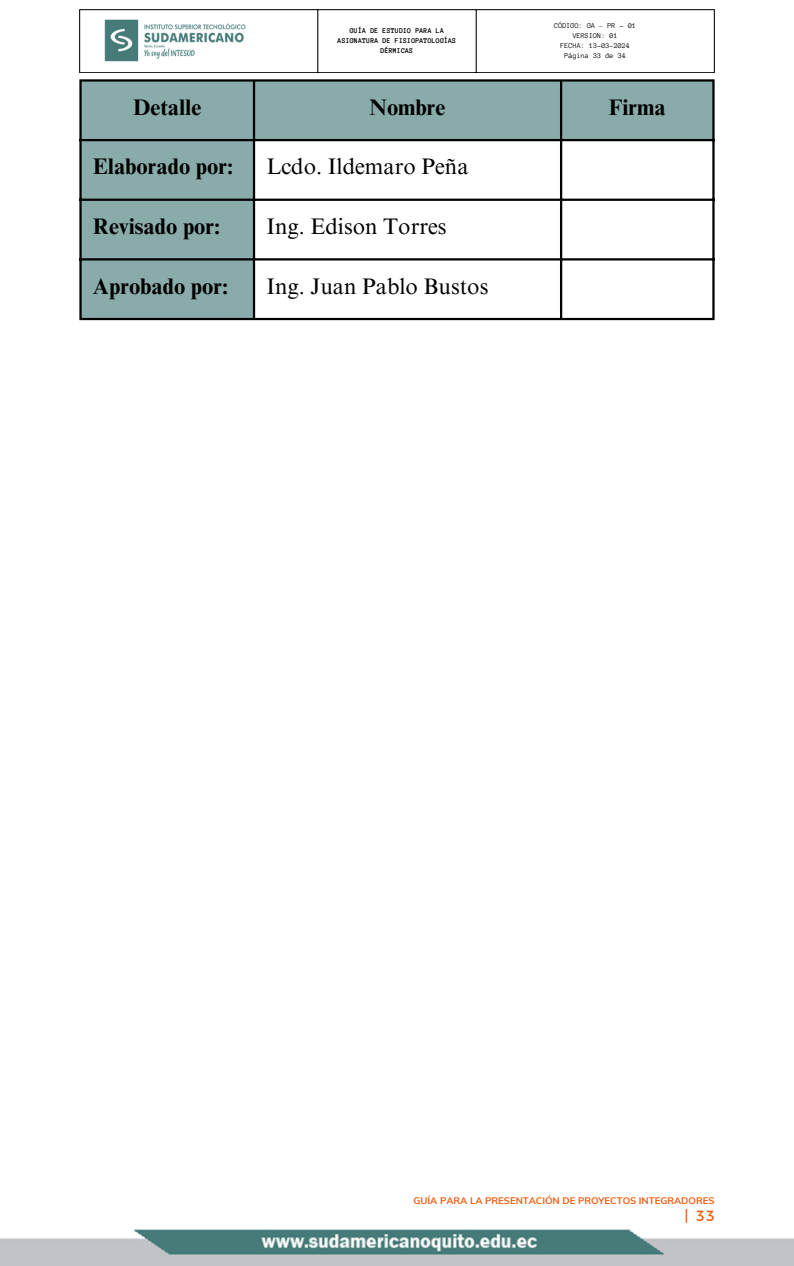
<style>
.page{position:relative;width:794px;height:1266px;background:#fff}
.page>*{position:absolute;margin:0;border:0;box-sizing:border-box;transform-origin:0 0}
.t1{font:700 22.5px "Times NRMT Pro";color:#000}
.t2{font:22.5px "Times NRMT Pro";color:#000}
.t3{font:14.77px "Montserrat";color:#f25c0f}
.t4{font:700 9.52px "Muli";color:#f25c0f}
.t5{font:700 7.5px/10.1px "Anonymous Pro";color:#000;text-align:center}
.t6{font:7.5px "Anonymous Pro";color:#000}
</style>
<div class="page">
<img style="left:0;top:1229px;width:793px;height:37px">
<hr style="left:79px;top:10px;width:1px;height:62px;background:#000">
<hr style="left:317px;top:10px;width:1px;height:62px;background:#000">
<hr style="left:475px;top:10px;width:1px;height:62px;background:#000">
<hr style="left:713px;top:10px;width:1px;height:62px;background:#000">
<hr style="left:79px;top:9px;width:635px;height:1px;background:#000">
<hr style="left:79px;top:72px;width:635px;height:1px;background:#000">
<img style="left:104px;top:19px;width:142px;height:43px">
<svg style="left:82px;top:82px;width:630px;height:236px"></svg>
<hr style="left:79px;top:82px;width:3px;height:236px;background:#000">
<hr style="left:253px;top:82px;width:2px;height:236px;background:#000">
<hr style="left:559px;top:82px;width:3px;height:236px;background:#000">
<hr style="left:712px;top:82px;width:2px;height:236px;background:#000">
<hr style="left:79px;top:79px;width:635px;height:3px;background:#000">
<hr style="left:79px;top:139px;width:635px;height:2px;background:#000">
<hr style="left:79px;top:199px;width:635px;height:2px;background:#000">
<hr style="left:79px;top:258px;width:635px;height:2px;background:#000">
<hr style="left:79px;top:318px;width:635px;height:2px;background:#000">
<p class="t5" style="left:337px;top:26px;width:120px">GUÍA DE ESTUDIO PARA LA<br>ASIGNATURA DE FISIOPATOLOGÍAS<br>DÉRMICAS</p>
<p class="t6" style="left:554px;top:22px;width:83px">CÓDIGO: GA – PR - 01</p>
<p class="t6" style="left:572px;top:32px;width:47px">VERSION: 01</p>
<p class="t6" style="left:560px;top:42px;width:71px">FECHA: 13-03-2024</p>
<p class="t6" style="left:564px;top:52px;width:63px">Página 33 de 34</p>
<p class="t1" style="left:133px;top:99px;width:69px">Detalle</p>
<p class="t1" style="left:369px;top:99px;width:77px">Nombre</p>
<p class="t1" style="left:608px;top:99px;width:58px">Firma</p>
<p class="t1" style="left:93px;top:158px;width:142px">Elaborado por:</p>
<p class="t2" style="left:266px;top:158px;width:204px">Lcdo. Ildemaro Peña</p>
<p class="t1" style="left:93px;top:218px;width:129px">Revisado por:</p>
<p class="t2" style="left:266px;top:218px;width:181px">Ing. Edison Torres</p>
<h1 class="t1" style="left:93px;top:277px;width:137px">Aprobado por:</h1>
<p class="t2" style="left:266px;top:277px;width:223px">Ing. Juan Pablo Bustos</p>
<p class="t4" style="left:413px;top:1195px;width:302px">GUÍA PARA LA PRESENTACIÓN DE PROYECTOS INTEGRADORES</p>
<p class="t3" style="left:684px;top:1206px;width:31px">| 33</p>
</div>
